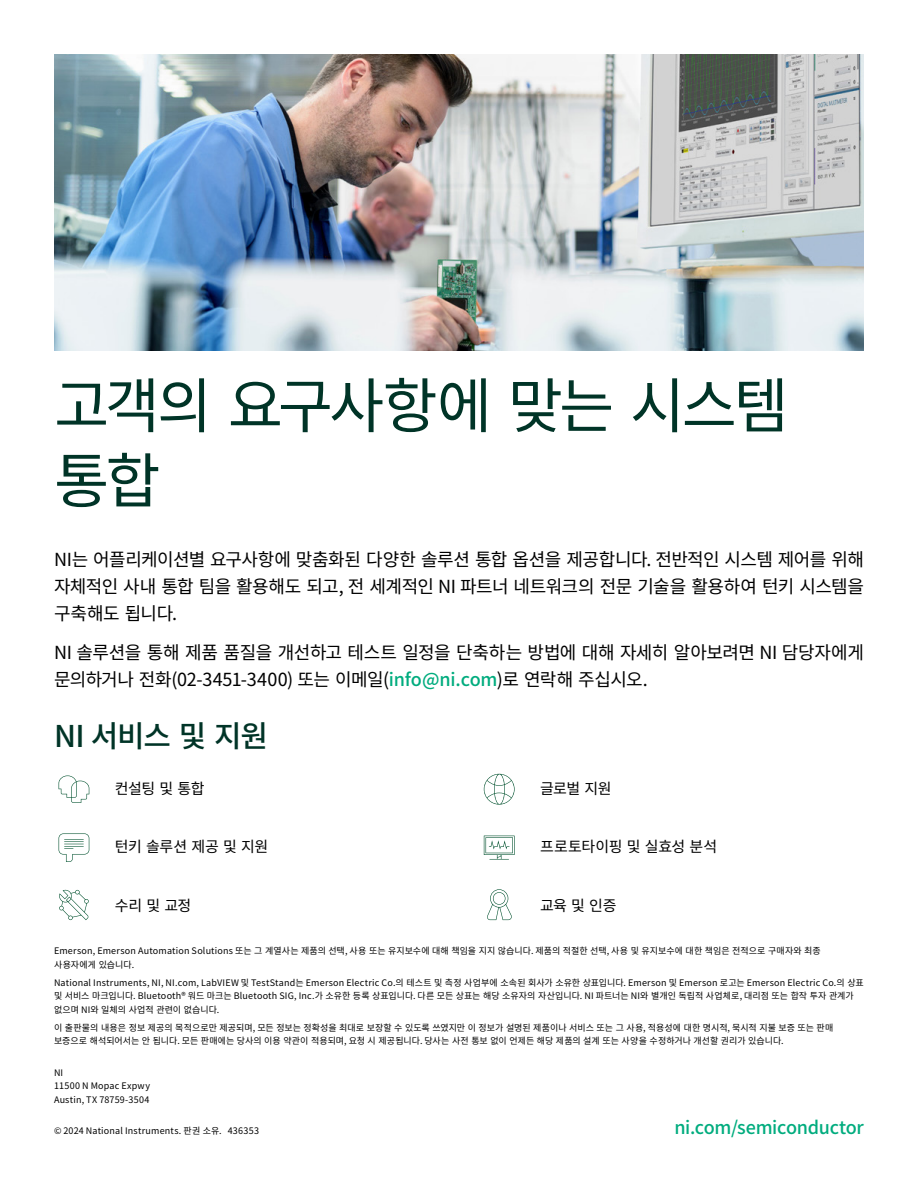
<style>
.page{position:relative;width:918px;height:1188px;background:#fff}
.page>*{position:absolute;margin:0;border:0;box-sizing:border-box;transform-origin:0 0}
.t1{font:60px/75px "Noto Sans CJ Kkr";letter-spacing:-.06em;color:#003427}
.t2{font:500 30px "Noto Sans CJ Kkr";letter-spacing:-.04em;color:#003427}
.t3{font:18px/27px "Noto Sans CJ Kkr";letter-spacing:-.025em;color:#000;text-align:justify}
.t4{font:500 18px "Noto Sans CJ Kkr";letter-spacing:-.015em;color:#00ac7e}
.t5{font:15px "Noto Sans CJ Kkr";letter-spacing:-.02em;color:#000}
.t6{font:9px/13.5px "Noto Sans CJ Kkr";letter-spacing:.015em;color:#000}
.s1{font-weight:500;color:#00ac7e}
</style>
<div class="page">
<img style="left:54px;top:54px;width:810px;height:297px">
<svg style="left:59px;top:776px;width:30px;height:27px"></svg>
<svg style="left:59px;top:833px;width:30px;height:29px"></svg>
<svg style="left:59px;top:889px;width:30px;height:31px"></svg>
<svg style="left:484px;top:774px;width:31px;height:31px"></svg>
<svg style="left:484px;top:836px;width:31px;height:24px"></svg>
<svg style="left:487px;top:889px;width:25px;height:31px"></svg>
<h1 class="t1" style="left:54px;top:370px;width:736px">고객의 요구사항에 맞는 시스템 통합</h1>
<h3 class="t3" style="left:54px;top:546px;width:811px">NI는 어플리케이션별 요구사항에 맞춤화된 다양한 솔루션 통합 옵션을 제공합니다. 전반적인 시스템 제어를 위해 자체적인 사내 통합 팀을 활용해도 되고, 전 세계적인 NI 파트너 네트워크의 전문 기술을 활용하여 턴키 시스템을 구축해도 됩니다.</h3>
<h3 class="t3" style="left:54px;top:639px;width:811px">NI 솔루션을 통해 제품 품질을 개선하고 테스트 일정을 단축하는 방법에 대해 자세히 알아보려면 NI 담당자에게 문의하거나 전화(02-3451-3400) 또는 이메일(<span class="s1">info@ni.com</span>)로 연락해 주십시오.</h3>
<h2 class="t2" style="left:54px;top:719px;width:216px">NI 서비스 및 지원</h2>
<h3 class="t5" style="left:115px;top:780px;width:91px">컨설팅 및 통합</h3>
<h3 class="t5" style="left:540px;top:780px;width:73px">글로벌 지원</h3>
<h3 class="t5" style="left:115px;top:838px;width:155px">턴키 솔루션 제공 및 지원</h3>
<h3 class="t5" style="left:115px;top:897px;width:78px">수리 및 교정</h3>
<h3 class="t5" style="left:540px;top:838px;width:179px">프로토타이핑 및 실효성 분석</h3>
<h3 class="t5" style="left:540px;top:897px;width:78px">교육 및 인증</h3>
<p class="t6" style="left:54px;top:944px;width:768px">Emerson, Emerson Automation Solutions 또는 그 계열사는 제품의 선택, 사용 또는 유지보수에 대해 책임을 지지 않습니다. 제품의 적절한 선택, 사용 및 유지보수에 대한 책임은 전적으로 구매자와 최종 사용자에게 있습니다.</p>
<p class="t6" style="left:54px;top:976px;width:811px">National Instruments, NI, NI.com, LabVIEW 및 TestStand는 Emerson Electric Co.의 테스트 및 측정 사업부에 소속된 회사가 소유한 상표입니다. Emerson 및 Emerson 로고는 Emerson Electric Co.의 상표 및 서비스 마크입니다. Bluetooth® 워드 마크는 Bluetooth SIG, Inc.가 소유한 등록 상표입니다. 다른 모든 상표는 해당 소유자의 자산입니다. NI 파트너는 NI와 별개인 독립적 사업체로, 대리점 또는 합작 투자 관계가 없으며 NI와 일체의 사업적 관련이 없습니다.</p>
<p class="t6" style="left:54px;top:1021px;width:781px">이 출판물의 내용은 정보 제공의 목적으로만 제공되며, 모든 정보는 정확성을 최대로 보장할 수 있도록 쓰였지만 이 정보가 설명된 제품이나 서비스 또는 그 사용, 적용성에 대한 명시적, 묵시적 지불 보증 또는 판매 보증으로 해석되어서는 안 됩니다. 모든 판매에는 당사의 이용 약관이 적용되며, 요청 시 제공됩니다. 당사는 사전 통보 없이 언제든 해당 제품의 설계 또는 사양을 수정하거나 개선할 권리가 있습니다.</p>
<p class="t6" style="left:54px;top:1066px;width:98px">NI<br>11500 N Mopac Expwy<br>Austin, TX 78759-3504</p>
<p class="t6" style="left:54px;top:1124px;width:207px">© 2024 National Instruments. 판권 소유. 436353</p>
<h3 class="t4" style="left:674px;top:1117px;width:191px">ni.com/semiconductor</h3>
</div>
